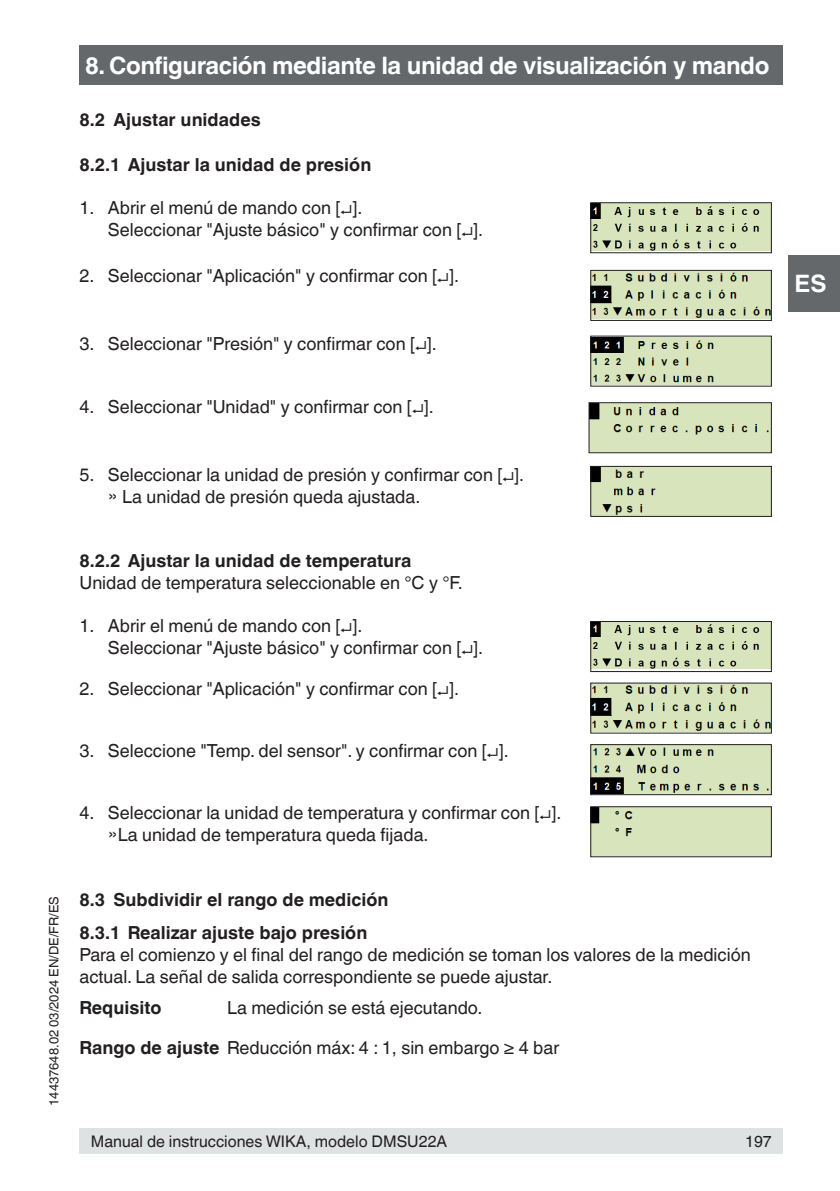
<style>
.page{position:relative;width:840px;height:1191px;background:#fff}
.page>*{position:absolute;margin:0;border:0;box-sizing:border-box;transform-origin:0 0}
.t1{font:700 24px "Helvetica World";letter-spacing:-.02em;color:#fff}
.t2{font:18px/22px "Helvetica World";color:#231f20}
.t3{font:700 18px/33px "Helvetica World";color:#231f20}
.t4{font:16px "Helvetica World";color:#231f20}
.t5{font:13px "Helvetica World";color:#231f20}
.s1{font-weight:700}
</style>
<div class="page">
<div style="left:79px;top:1128px;width:703px;height:26px;background:#dfe2e2"></div>
<div style="left:79px;top:45px;width:703px;height:40px;background:#64686b"></div>
<div style="left:788px;top:255px;width:51px;height:57px;background:#64686b"></div>
<img style="left:592px;top:204px;width:177px;height:47px">
<div style="left:590px;top:202px;width:181px;height:51px;border:1px solid #231f20"></div>
<img style="left:592px;top:272px;width:177px;height:46px">
<div style="left:590px;top:270px;width:181px;height:51px;border:1px solid #231f20"></div>
<img style="left:592px;top:337px;width:177px;height:48px">
<img style="left:590px;top:404px;width:179px;height:47px">
<div style="left:588px;top:402px;width:183px;height:51px;border:1px solid #231f20"></div>
<img style="left:592px;top:468px;width:177px;height:47px">
<div style="left:590px;top:466px;width:181px;height:51px;border:1px solid #231f20"></div>
<img style="left:592px;top:623px;width:177px;height:45px">
<div style="left:590px;top:621px;width:181px;height:51px;border:1px solid #231f20"></div>
<img style="left:592px;top:684px;width:177px;height:47px">
<img style="left:592px;top:746px;width:177px;height:47px">
<div style="left:590px;top:744px;width:181px;height:51px;border:1px solid #231f20"></div>
<div style="left:592px;top:808px;width:177px;height:47px;background:#d8e4bc"></div>
<div style="left:590px;top:806px;width:181px;height:51px;border:1px solid #231f20"></div>
<p class="t5" style="left:46px;top:1106px;width:211px;rotate:-90deg">14437648.02 03/2024 EN/DE/FR/ES</p>
<h1 class="t1" style="left:85px;top:51px;width:685px">8. Configuración mediante la unidad de visualización y mando</h1>
<p class="t3" style="left:79px;top:104px;width:183px">8.2 Ajustar unidades</p>
<p class="t3" style="left:79px;top:149px;width:293px">8.2.1 Ajustar la unidad de presión</p>
<p class="t2" style="left:108px;top:197px;width:376px;text-indent:-28px">1. Abrir el menú de mando con [↵].<br>Seleccionar "Ajuste básico" y confirmar con [↵].</p>
<p class="t2" style="left:79px;top:265px;width:381px">2. Seleccionar "Aplicación" y confirmar con [↵].</p>
<p class="t2" style="left:79px;top:333px;width:359px">3. Seleccionar "Presión" y confirmar con [↵].</p>
<p class="t2" style="left:79px;top:395px;width:356px">4. Seleccionar "Unidad" y confirmar con [↵].</p>
<p class="t2" style="left:108px;top:463px;width:417px;text-indent:-28px">5. Seleccionar la unidad de presión y confirmar con [↵]. » La unidad de presión queda ajustada.</p>
<p class="t3" style="left:79px;top:544px;width:333px">8.2.2 Ajustar la unidad de temperatura</p>
<p class="t2" style="left:79px;top:572px;width:384px">Unidad de temperatura seleccionable en °C y °F.</p>
<p class="t2" style="left:108px;top:615px;width:376px;text-indent:-28px">1. Abrir el menú de mando con [↵].<br>Seleccionar "Ajuste básico" y confirmar con [↵].</p>
<p class="t2" style="left:79px;top:677px;width:381px">2. Seleccionar "Aplicación" y confirmar con [↵].</p>
<p class="t2" style="left:79px;top:740px;width:430px">3. Seleccione "Temp. del sensor". y confirmar con [↵].</p>
<p class="t2" style="left:108px;top:802px;width:455px;text-indent:-28px">4. Seleccionar la unidad de temperatura y confirmar con [↵]. »La unidad de temperatura queda fijada.</p>
<p class="t3" style="left:79px;top:883px;width:310px">8.3 Subdividir el rango de medición<br>8.3.1 Realizar ajuste bajo presión</p>
<p class="t2" style="left:79px;top:943px;width:672px">Para el comienzo y el final del rango de medición se toman los valores de la medición actual. La señal de salida correspondiente se puede ajustar.</p>
<p class="t3" style="left:79px;top:991px;width:84px">Requisito</p>
<p class="t2" style="left:227px;top:996px;width:257px">La medición se está ejecutando.</p>
<p class="t2" style="left:79px;top:1037px;width:481px"><span class="s1">Rango de ajuste</span> Reducción máx: 4 : 1, sin embargo ≥ 4 bar</p>
<p class="t4" style="left:91px;top:1132px;width:358px">Manual de instrucciones WIKA, modelo DMSU22A</p>
<p class="t4" style="left:744px;top:1132px;width:28px">197</p>
<h1 class="t1" style="left:794px;top:270px;width:33px">ES</h1>
</div>
